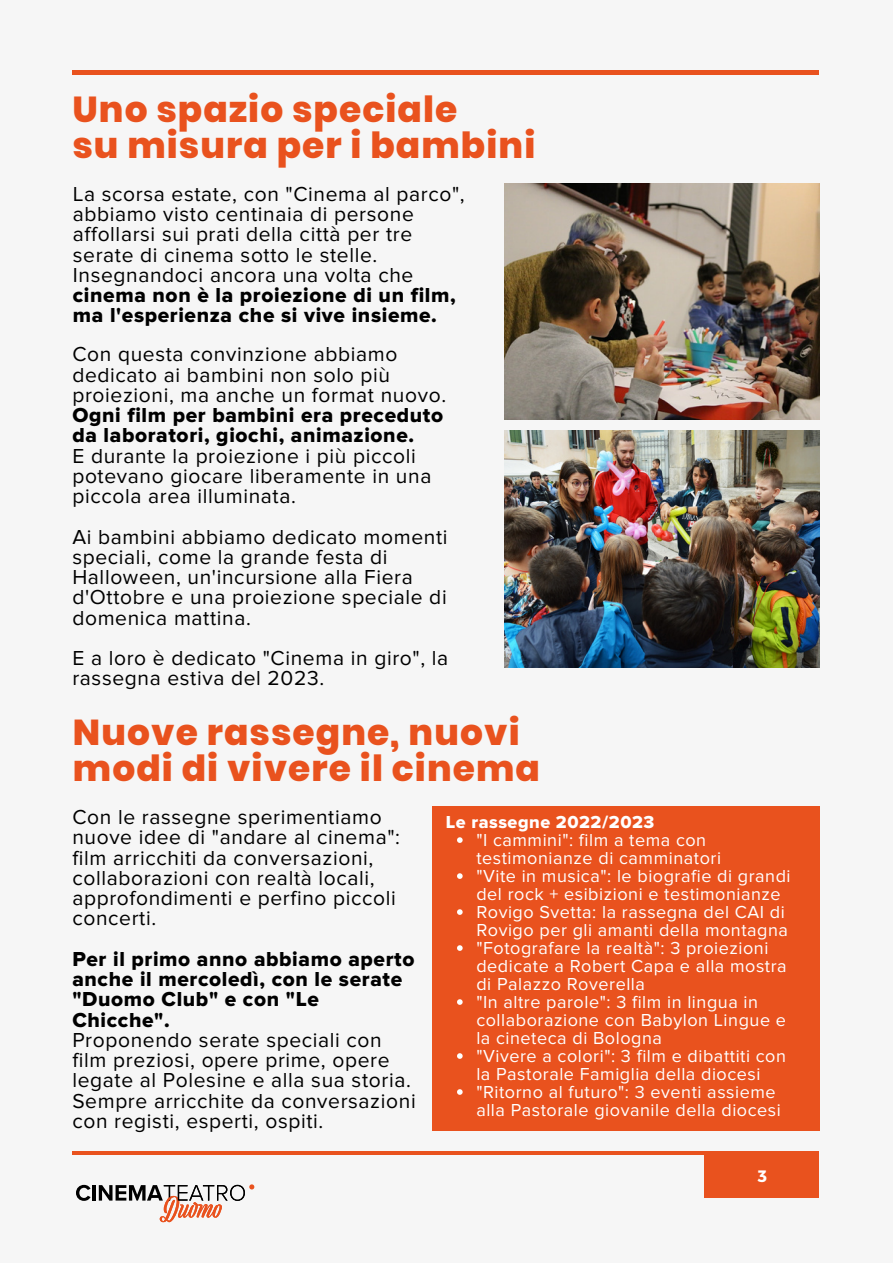
<style>
.page{position:relative;width:893px;height:1264px;background:#fff}
.page>*{position:absolute;margin:0;border:0;box-sizing:border-box;transform-origin:0 0}
.t1{font:800 36px/36px "Poppins";letter-spacing:.03em;color:#e9521e}
.t2{font:21px/20.2px "Proxima Nova";letter-spacing:.03em;color:#000}
.t3{font:21px/20.2px "Proxima Nova Extrabld";letter-spacing:.03em;color:#000}
.t4{font:18px/18px "Proxima Nova";letter-spacing:.03em;color:#fff}
.t5{font:18px "Proxima Nova Extrabld";letter-spacing:.03em;color:#fff}
.t6{font:700 16.5px "Montserrat";color:#fff}
</style>
<div class="page">
<div style="left:0;top:0;width:892px;height:1262px;background:#f6f6f6"></div>
<img style="left:504px;top:183px;width:315px;height:236px">
<img style="left:504px;top:430px;width:315px;height:237px">
<hr style="left:72px;top:71px;width:747px;height:3px;background:#e9521e">
<div style="left:704px;top:1151px;width:114px;height:46px;background:#e9521e"></div>
<hr style="left:72px;top:1151px;width:747px;height:3px;background:#e9521e">
<svg style="left:76px;top:1184px;width:14px;height:16px"></svg>
<hr style="left:92px;top:1185px;width:4px;height:15px;background:#000">
<svg style="left:99px;top:1184px;width:155px;height:38px"></svg>
<div style="left:432px;top:806px;width:387px;height:324px;background:#e9521e"></div>
<svg style="left:457px;top:837px;width:5px;height:6px"></svg>
<svg style="left:457px;top:873px;width:5px;height:5px"></svg>
<svg style="left:457px;top:909px;width:5px;height:5px"></svg>
<svg style="left:457px;top:945px;width:5px;height:5px"></svg>
<svg style="left:457px;top:999px;width:5px;height:5px"></svg>
<svg style="left:457px;top:1053px;width:5px;height:5px"></svg>
<svg style="left:457px;top:1089px;width:5px;height:5px"></svg>
<p class="t1" style="left:72px;top:91px;width:386px">Uno spazio speciale</p>
<p class="t1" style="left:72px;top:127px;width:464px">su misura per i bambini</p>
<p class="t2" style="left:73px;top:184px;width:393px">La scorsa estate, con "Cinema al parco", abbiamo visto centinaia di persone affollarsi sui prati della città per tre serate di cinema sotto le stelle.</p>
<p class="t2" style="left:73px;top:265px;width:342px">Insegnandoci ancora una volta che</p>
<p class="t3" style="left:73px;top:285px;width:384px">cinema non è la proiezione di un film, ma l'esperienza che si vive insieme.</p>
<p class="t2" style="left:72px;top:345px;width:375px">Con questa convinzione abbiamo dedicato ai bambini non solo più proiezioni, ma anche un format nuovo.</p>
<p class="t3" style="left:72px;top:405px;width:372px">Ogni film per bambini era preceduto da laboratori, giochi, animazione.</p>
<p class="t2" style="left:72px;top:446px;width:360px">E durante la proiezione i più piccoli potevano giocare liberamente in una piccola area illuminata.</p>
<p class="t2" style="left:72px;top:527px;width:376px">Ai bambini abbiamo dedicato momenti speciali, come la grande festa di Halloween, un'incursione alla Fiera d'Ottobre e una proiezione speciale di domenica mattina.</p>
<p class="t2" style="left:72px;top:648px;width:377px">E a loro è dedicato "Cinema in giro", la rassegna estiva del 2023.</p>
<p class="t1" style="left:73px;top:714px;width:468px">Nuove rassegne, nuovi modi di vivere il cinema</p>
<p class="t2" style="left:72px;top:807px;width:329px">Con le rassegne sperimentiamo nuove idee di "andare al cinema": film arricchiti da conversazioni, collaborazioni con realtà locali, approfondimenti e perfino piccoli concerti.</p>
<p class="t3" style="left:72px;top:949px;width:343px">Per il primo anno abbiamo aperto anche il mercoledì, con le serate "Duomo Club" e con "Le<br>Chicche".</p>
<p class="t2" style="left:72px;top:1030px;width:340px">Proponendo serate speciali con film preziosi, opere prime, opere legate al Polesine e alla sua storia.</p>
<p class="t2" style="left:72px;top:1090px;width:345px">Sempre arricchite da conversazioni con registi, esperti, ospiti.</p>
<p class="t5" style="left:446px;top:811px;width:210px">Le rassegne 2022/2023</p>
<p class="t4" style="left:476px;top:831px;width:246px">"I cammini": film a tema con testimonianze di camminatori</p>
<p class="t4" style="left:476px;top:867px;width:316px">"Vite in musica": le biografie di grandi del rock + esibizioni e testimonianze</p>
<p class="t4" style="left:476px;top:903px;width:313px">Rovigo Svetta: la rassegna del CAI di<br>Rovigo per gli amanti della montagna</p>
<p class="t4" style="left:476px;top:939px;width:312px">"Fotografare la realtà": 3 proiezioni dedicate a Robert Capa e alla mostra di Palazzo Roverella</p>
<p class="t4" style="left:476px;top:993px;width:311px">"In altre parole": 3 film in lingua in collaborazione con Babylon Lingue e la cineteca di Bologna</p>
<p class="t4" style="left:476px;top:1047px;width:311px">"Vivere a colori": 3 film e dibattiti con la Pastorale Famiglia della diocesi</p>
<p class="t4" style="left:476px;top:1083px;width:306px">"Ritorno al futuro": 3 eventi assieme alla Pastorale giovanile della diocesi</p>
<p class="t6" style="left:757px;top:1165px;width:11px">3</p>
</div>
